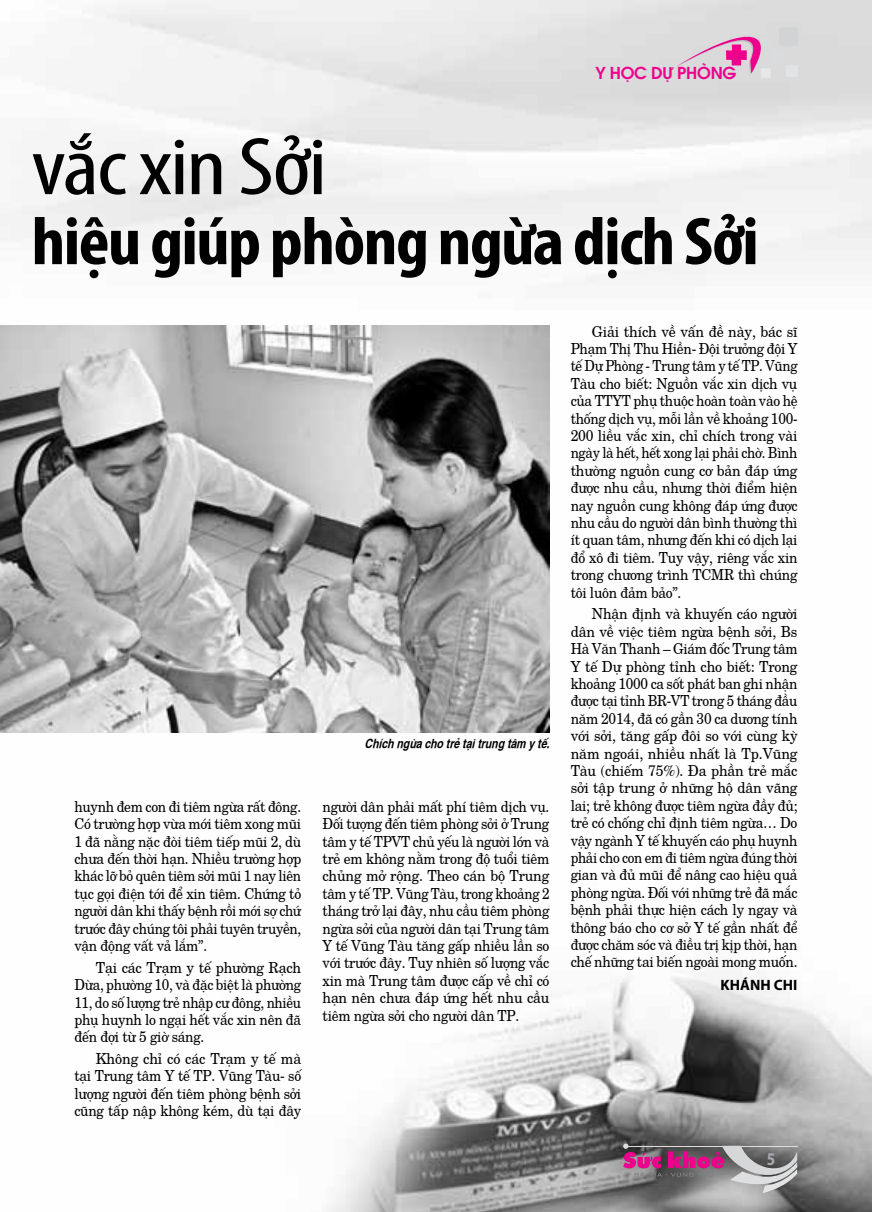
<style>
.page{position:relative;width:872px;height:1212px;background:#fff}
.page>*{position:absolute;margin:0;border:0;box-sizing:border-box;transform-origin:0 0}
.t1{font:condensed 82.5px "Myriad Pro";letter-spacing:-.02em;color:#000;scale:1.2 1}
.t2{font:700 condensed 68.1px "Myriad Pro";letter-spacing:-.02em;color:#000;scale:1.08 1}
.t3{font:700 18px "Myriad Pro";color:#a7a9ac;scale:.85 1}
.t4{font:600 16.5px "Avant Garde";letter-spacing:-.02em;color:#ec008c}
.t5{font:15.3px/17.4px "New Century";letter-spacing:-.02em;color:#000;text-align:justify;scale:.93 1}
.t6{font:15.3px/17.4px "New Century";letter-spacing:-.02em;color:#000;text-align:justify;scale:.92 1}
.t7{font:15.3px/17.4px "New Century";letter-spacing:-.02em;color:#000;text-align:justify;scale:.9 1}
.t8{font:15.3px/17.4px "New Century";letter-spacing:-.02em;color:#000;text-align:justify;scale:.89 1}
.t9{font:700 15px "Myriad Pro";letter-spacing:.005em;color:#000}
.t10{font:italic 700 condensed 12.75px "Helvetica";color:#000}
</style>
<div class="page">
<img style="left:0;top:0;width:872px;height:1212px">
<svg style="left:674px;top:22px;width:124px;height:56px;background:#dbc5d2"></svg>
<img style="left:0;top:325px;width:549px;height:407px">
<svg style="left:623px;top:1143px;width:174px;height:50px;background:#8f7685"></svg>
<p class="t4" style="left:595px;top:60px;width:142px">Y HỌC DỰ PHÒNG</p>
<h1 class="t1" style="left:31px;top:117px;width:248px">vắc xin Sởi</h1>
<h2 class="t2" style="left:32px;top:199px;width:675px">hiệu giúp phòng ngừa dịch Sởi</h2>
<p class="t8" style="left:74px;top:796px;width:256px">huynh đem con đi tiêm ngừa rất đông.<br>Có trường hợp vừa mới tiêm xong mũi 1 đã nằng nặc đòi tiêm tiếp mũi 2, dù chưa đến thời hạn. Nhiều trường hợp khác lỡ bỏ quên tiêm sởi mũi 1 nay liên tục gọi điện tới để xin tiêm. Chứng tỏ người dân khi thấy bệnh rồi mới sợ chứ trước đây chúng tôi phải tuyên truyền, vận động vất vả lắm”.</p>
<p class="t5" style="left:74px;top:957px;width:245px;text-indent:21px">Tại các Trạm y tế phường Rạch Dừa, phường 10, và đặc biệt là phường 11, do số lượng trẻ nhập cư đông, nhiều phụ huynh lo ngại hết vắc xin nên đã đến đợi từ 5 giờ sáng.</p>
<p class="t5" style="left:74px;top:1048px;width:245px;text-indent:21px">Không chỉ có các Trạm y tế mà tại Trung tâm Y tế TP. Vũng Tàu- số lượng người đến tiêm phòng bệnh sởi cũng tấp nập không kém, dù tại đây</p>
<p class="t10" style="left:364px;top:734px;width:186px">Chích ngừa cho trẻ tại trung tâm y tế.</p>
<p class="t7" style="left:322px;top:796px;width:254px">người dân phải mất phí tiêm dịch vụ.<br>Đối tượng đến tiêm phòng sởi ở Trung tâm y tế TPVT chủ yếu là người lớn và trẻ em không nằm trong độ tuổi tiêm chủng mở rộng. Theo cán bộ Trung tâm y tế TP. Vũng Tàu, trong khoảng 2 tháng trở lại đây, nhu cầu tiêm phòng ngừa sởi của người dân tại Trung tâm Y tế Vũng Tàu tăng gấp nhiều lần so với trước đây. Tuy nhiên số lượng vắc xin mà Trung tâm được cấp về chỉ có hạn nên chưa đáp ứng hết nhu cầu tiêm ngừa sởi cho người dân TP.</p>
<p class="t5" style="left:570px;top:321px;width:245px;text-indent:21px">Giải thích về vấn đề này, bác sĩ Phạm Thị Thu Hiền- Đội trưởng đội Y tế Dự Phòng - Trung tâm y tế TP. Vũng Tàu cho biết: Nguồn vắc xin dịch vụ của TTYT phụ thuộc hoàn toàn vào hệ thống dịch vụ, mỗi lần về khoảng 100- 200 liều vắc xin, chỉ chích trong vài ngày là hết, hết xong lại phải chờ. Bình thường nguồn cung cơ bản đáp ứng được nhu cầu, nhưng thời điểm hiện nay nguồn cung không đáp ứng được nhu cầu do người dân bình thường thì ít quan tâm, nhưng đến khi có dịch lại đổ xô đi tiêm. Tuy vậy, riêng vắc xin trong chương trình TCMR thì chúng tôi luôn đảm bảo”.</p>
<p class="t6" style="left:570px;top:604px;width:248px;text-indent:21px">Nhận định và khuyến cáo người dân về việc tiêm ngừa bệnh sởi, Bs Hà Văn Thanh – Giám đốc Trung tâm Y tế Dự phòng tỉnh cho biết: Trong khoảng 1000 ca sốt phát ban ghi nhận được tại tỉnh BR-VT trong 5 tháng đầu năm 2014, đã có gần 30 ca dương tính với sởi, tăng gấp đôi so với cùng kỳ năm ngoái, nhiều nhất là Tp.Vũng Tàu (chiếm 75%). Đa phần trẻ mắc sởi tập trung ở những hộ dân vãng lai; trẻ không được tiêm ngừa đầy đủ; trẻ có chống chỉ định tiêm ngừa… Do vậy ngành Y tế khuyến cáo phụ huynh phải cho con em đi tiêm ngừa đúng thời gian và đủ mũi để nâng cao hiệu quả phòng ngừa. Đối với những trẻ đã mắc bệnh phải thực hiện cách ly ngay và thông báo cho cơ sở Y tế gần nhất để được chăm sóc và điều trị kịp thời, hạn chế những tai biến ngoài mong muốn.</p>
<p class="t9" style="left:720px;top:975px;width:78px">Khánh Chi</p>
<p class="t3" style="left:767px;top:1147px;width:11px">5</p>
</div>
